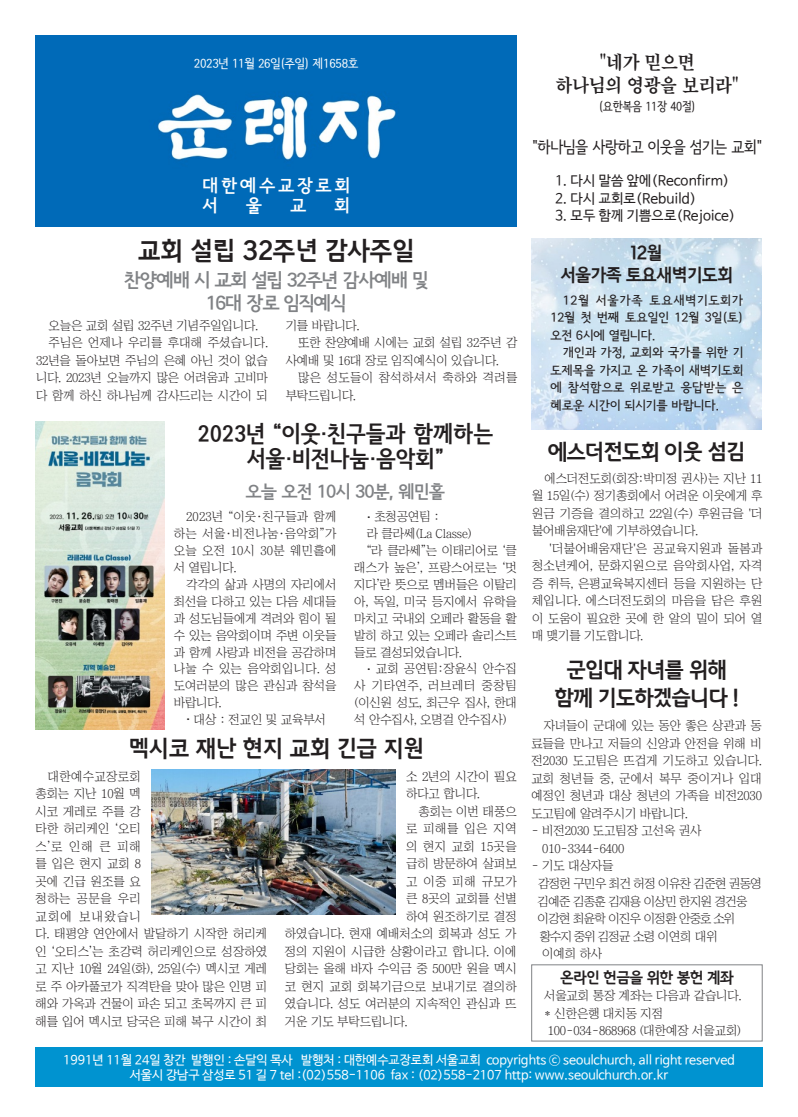
<style>
.page{position:relative;width:798px;height:1117px;background:#fff}
.page>*{position:absolute;margin:0;border:0;box-sizing:border-box;transform-origin:0 0}
.t1{font:25px "Goyang Deogyang B";letter-spacing:-.025em;color:#231f20}
.t2{font:22.5px "Se N CEB";letter-spacing:.02em;color:#231f20;scale:1.06 1}
.t3{font:22.5px "Goyang Deogyang B";letter-spacing:-.025em;color:#231f20}
.t4{font:21.25px "Goyang Deogyang B";letter-spacing:-.05em;color:#231f20}
.t5{font:18.75px "Seoul Namsan EB";letter-spacing:-.05em;color:#808285}
.t6{font:18.75px "Chosun Km";letter-spacing:-.025em;color:#231f20}
.t7{font:17.5px "Goyang Deogyang B";letter-spacing:-.05em;color:#231f20}
.t8{font:17.5px "Seoul Namsan EB";letter-spacing:-.025em;color:#808285}
.t9{font:17.5px "Seoul Namsan EB";letter-spacing:.17em;color:#fff}
.t10{font:16.25px "Se N CM";letter-spacing:-.025em;color:#231f20}
.t11{font:15px "Goyang Deogyang B";letter-spacing:-.05em;color:#231f20}
.t12{font:13.75px "Nanum Barun Gothic";letter-spacing:.01em;color:#231f20}
.t13{font:12.5px/17.5px "Chosunilbo NM";letter-spacing:-.01em;color:#231f20;text-align:justify}
.t14{font:12.5px "Nanum Barun Gothic";color:#fff}
.t15{font:12.5px/17.5px "Seoul Namsan B";letter-spacing:-.01em;color:#231f20;text-align:justify}
.t16{font:12.5px "Chosunilbo NM";letter-spacing:-.05em;color:#231f20}
.t17{font:12.5px/17.5px "Chosunilbo NM";letter-spacing:.025em;color:#231f20}
.t18{font:12.5px "Se N CM";letter-spacing:-.025em;color:#fff;scale:1.06 1}
.t19{font:12.5px "Se N CM";letter-spacing:-.025em;color:#231f20}
.s1{font-family:"Goyang Deogyang B"}
</style>
<div class="page">
<div style="left:35px;top:1046px;width:727px;height:40px;background:#0093d0"></div>
<img style="left:35px;top:35px;width:481px;height:192px">
<div style="left:531px;top:964px;width:231px;height:77px;border:1px solid #808285"></div>
<img style="left:531px;top:238px;width:230px;height:191px">
<img style="left:35px;top:421px;width:129px;height:308px">
<img style="left:151px;top:769px;width:244px;height:145px">
<p class="t18" style="left:194px;top:58px;width:157px">2023년 11월 26일(주일) 제1658호</p>
<p class="t9" style="left:202px;top:177px;width:149px">대한예수교장로회</p>
<p class="t9" style="left:202px;top:197px;width:17px">서</p>
<p class="t9" style="left:246px;top:197px;width:17px">울</p>
<p class="t9" style="left:290px;top:197px;width:17px">교</p>
<p class="t9" style="left:334px;top:197px;width:17px">회</p>
<p class="t1" style="left:138px;top:237px;width:278px">교회 설립 32주년 감사주일</p>
<p class="t5" style="left:124px;top:270px;width:306px">찬양예배 시 교회 설립 32주년 감사예배 및</p>
<p class="t5" style="left:206px;top:293px;width:142px">16대 장로 임직예식</p>
<p class="t13" style="left:48px;top:316px;width:211px">오늘은 교회 설립 32주년 기념주일입니다.</p>
<p class="t13" style="left:36px;top:334px;width:233px;text-indent:12px">주님은 언제나 우리를 후대해 주셨습니다.<br>32년을 돌아보면 주님의 은혜 아닌 것이 없습 니다. 2023년 오늘까지 많은 어려움과 고비마 다 함께 하신 하나님께 감사드리는 시간이 되</p>
<p class="t13" style="left:285px;top:316px;width:75px">기를 바랍니다.</p>
<p class="t13" style="left:285px;top:334px;width:233px;text-indent:12px">또한 찬양예배 시에는 교회 설립 32주년 감 사예배 및 16대 장로 임직예식이 있습니다.</p>
<p class="t17" style="left:285px;top:369px;width:233px;text-indent:12px">많은 성도들이 참석하셔서 축하와 격려를 부탁드립니다.</p>
<p class="t2" style="left:198px;top:422px;width:280px">2023년 “이웃·친구들과 함께하는</p>
<p class="t2" style="left:247px;top:447px;width:187px">서울·비전나눔·음악회”</p>
<p class="t8" style="left:246px;top:482px;width:200px">오늘 오전 10시 30분, 웨민홀</p>
<p class="t13" style="left:174px;top:508px;width:164px;line-height:16.9px;text-indent:12px">2023년 “이웃·친구들과 함께 하는 서울·비전나눔·음악회”가 오늘 오전 10시 30분 웨민홀에 서 열립니다.</p>
<p class="t13" style="left:174px;top:576px;width:164px;line-height:16.9px;text-indent:12px">각각의 삶과 사명의 자리에서 최선을 다하고 있는 다음 세대들 과 성도님들에게 격려와 힘이 될 수 있는 음악회이며 주변 이웃들 과 함께 사랑과 비전을 공감하며 나눌 수 있는 음악회입니다. 성 도여러분의 많은 관심과 참석을 바랍니다.</p>
<p class="t13" style="left:186px;top:710px;width:141px"><span class="s1">·</span> 대상 : 전교인 및 교육부서</p>
<p class="t13" style="left:366px;top:508px;width:74px"><span class="s1">·</span> 초청공연팀 :</p>
<p class="t13" style="left:366px;top:525px;width:107px">라 클라쎄(La Classe)</p>
<p class="t13" style="left:354px;top:542px;width:164px;line-height:16.9px;text-indent:12px">“라 클라쎄”는 이태리어로 ‘클 래스가 높은’, 프랑스어로는 ‘멋 지다’란 뜻으로 멤버들은 이탈리 아, 독일, 미국 등지에서 유학을 마치고 국내외 오페라 활동을 활 발히 하고 있는 오페라 솔리스트 들로 결성되었습니다.</p>
<p class="t13" style="left:354px;top:660px;width:164px;line-height:16.9px;text-indent:12px"><span class="s1">·</span> 교회 공연팀:장윤식 안수집 사 기타연주, 러브레터 중창팀 (이신원 성도, 최근우 집사, 한대 석 안수집사, 오명걸 안수집사)</p>
<p class="t3" style="left:128px;top:735px;width:297px">멕시코 재난 현지 교회 긴급 지원</p>
<p class="t13" style="left:35px;top:767px;width:233px;text-align:left;text-indent:12px">대한예수교장로회<br>총회는 지난 10월 멕<br>시코 게레로 주를 강<br>타한 허리케인 ‘오티<br>스’로 인해 큰 피해<br>를 입은 현지 교회 8<br>곳에 긴급 원조를 요<br>청하는 공문을 우리<br>교회에 보내왔습니<br>다. 태평양 연안에서 발달하기 시작한 허리케 인 ‘오티스’는 초강력 허리케인으로 성장하였 고 지난 10월 24일(화), 25일(수) 멕시코 게레 로 주 아카풀코가 직격탄을 맞아 많은 인명 피 해와 가옥과 건물이 파손 되고 초목까지 큰 피 해를 입어 멕시코 당국은 피해 복구 시간이 최</p>
<p class="t13" style="left:406px;top:767px;width:112px">소 2년의 시간이 필요 하다고 합니다.</p>
<p class="t13" style="left:418px;top:802px;width:100px">총회는 이번 태풍으</p>
<p class="t13" style="left:406px;top:819px;width:112px">로 피해를 입은 지역</p>
<p class="t13" style="left:406px;top:837px;width:112px">의 현지 교회 15곳을</p>
<p class="t13" style="left:406px;top:854px;width:112px">급히 방문하여 살펴보</p>
<p class="t13" style="left:406px;top:872px;width:112px">고 이중 피해 규모가</p>
<p class="t13" style="left:406px;top:889px;width:112px">큰 8곳의 교회를 선별</p>
<p class="t13" style="left:406px;top:907px;width:112px">하여 원조하기로 결정</p>
<p class="t13" style="left:285px;top:924px;width:233px">하였습니다. 현재 예배처소의 회복과 성도 가</p>
<p class="t13" style="left:285px;top:942px;width:233px">정의 지원이 시급한 상황이라고 합니다. 이에</p>
<p class="t13" style="left:285px;top:959px;width:233px">당회는 올해 바자 수익금 중 500만 원을 멕시</p>
<p class="t13" style="left:285px;top:977px;width:233px">코 현지 교회 회복기금으로 보내기로 결의하</p>
<p class="t13" style="left:285px;top:994px;width:233px">였습니다. 성도 여러분의 지속적인 관심과 뜨</p>
<p class="t13" style="left:285px;top:1012px;width:124px">거운 기도 부탁드립니다.</p>
<p class="t6" style="left:599px;top:53px;width:97px">"네가 믿으면</p>
<p class="t6" style="left:555px;top:75px;width:185px">하나님의 영광을 보리라"</p>
<p class="t19" style="left:598px;top:100px;width:98px">(요한복음 11장 40절)</p>
<p class="t10" style="left:532px;top:139px;width:232px">"하나님을 사랑하고 이웃을 섬기는 교회"</p>
<p class="t12" style="left:555px;top:174px;width:176px">1. 다시 말씀 앞에(Reconfirm)</p>
<p class="t12" style="left:555px;top:191px;width:143px">2. 다시 교회로(Rebuild)</p>
<p class="t12" style="left:555px;top:209px;width:182px">3. 모두 함께 기쁨으로(Rejoice)</p>
<p class="t7" style="left:630px;top:243px;width:33px">12월</p>
<p class="t7" style="left:559px;top:264px;width:175px">서울가족 토요새벽기도회</p>
<p class="t15" style="left:550px;top:292px;width:194px;text-indent:12px">12월 서울가족 토요새벽기도회가 12월 첫 번째 토요일인 12월 3일(토) 오전 6시에 열립니다.</p>
<p class="t15" style="left:550px;top:345px;width:194px;text-indent:12px">개인과 가정, 교회와 국가를 위한 기 도제목을 가지고 온 가족이 새벽기도회 에 참석함으로 위로받고 응답받는 은 혜로운 시간이 되시기를 바랍니다.</p>
<p class="t4" style="left:547px;top:439px;width:199px">에스더전도회 이웃 섬김</p>
<p class="t13" style="left:531px;top:469px;width:232px;text-indent:12px">에스더전도회(회장:박미정 권사)는 지난 11 월 15일(수) 정기총회에서 어려운 이웃에게 후 원금 기증을 결의하고 22일(수) 후원금을 '더 불어배움재단'에 기부하였습니다.</p>
<p class="t13" style="left:531px;top:539px;width:232px;text-indent:18px">'더불어배움재단'은 공교육지원과 돌봄과 청소년케어, 문화지원으로 음악회사업, 자격 증 취득, 은평교육복지센터 등을 지원하는 단 체입니다. 에스더전도회의 마음을 담은 후원 이 도움이 필요한 곳에 한 알의 밀이 되어 열 매 맺기를 기도합니다.</p>
<p class="t4" style="left:566px;top:658px;width:162px">군입대 자녀를 위해</p>
<p class="t4" style="left:554px;top:685px;width:185px">함께 기도하겠습니다 !</p>
<p class="t13" style="left:531px;top:717px;width:232px;text-indent:12px">자녀들이 군대에 있는 동안 좋은 상관과 동 료들을 만나고 저들의 신앙과 안전을 위해 비 전2030 도고팀은 뜨겁게 기도하고 있습니다. 교회 청년들 중, 군에서 복무 중이거나 입대 예정인 청년과 대상 청년의 가족을 비전2030 도고팀에 알려주시기 바랍니다.</p>
<p class="t13" style="left:531px;top:822px;width:172px">- 비전2030 도고팀장 고선옥 권사</p>
<p class="t13" style="left:542px;top:839px;width:83px">010-3344-6400</p>
<p class="t13" style="left:531px;top:857px;width:84px">- 기도 대상자들</p>
<p class="t16" style="left:538px;top:876px;width:225px">감정헌 구민우 최건 허정 이유찬 김준현 권동영</p>
<p class="t16" style="left:537px;top:894px;width:211px">김예준 김종훈 김재용 이상민 한지원 경건웅</p>
<p class="t16" style="left:537px;top:911px;width:199px">이강현 최윤학 이진우 이정환 안중호 소위</p>
<p class="t16" style="left:539px;top:929px;width:179px">황수지 중위 김정균 소령 이연희 대위</p>
<p class="t13" style="left:542px;top:944px;width:61px">이예희 하사</p>
<p class="t11" style="left:560px;top:969px;width:175px">온라인 헌금을 위한 봉헌 계좌</p>
<p class="t13" style="left:544px;top:986px;width:199px">서울교회 통장 계좌는 다음과 같습니다.</p>
<p class="t13" style="left:544px;top:1004px;width:121px">* 신한은행 대치동 지점</p>
<p class="t13" style="left:547px;top:1021px;width:195px">100-034-868968 (대한예장 서울교회)</p>
<p class="t14" style="left:63px;top:1052px;width:672px">1991년 11월 24일 창간 발행인 : 손달익 목사 발행처 : 대한예수교장로회 서울교회 copyrights ⓒ seoulchurch, all right reserved</p>
<p class="t14" style="left:130px;top:1067px;width:540px">서울시 강남구 삼성로 51 길 7 tel :(02)558-1106 fax : (02)558-2107 http: www.seoulchurch.or.kr</p>
</div>
